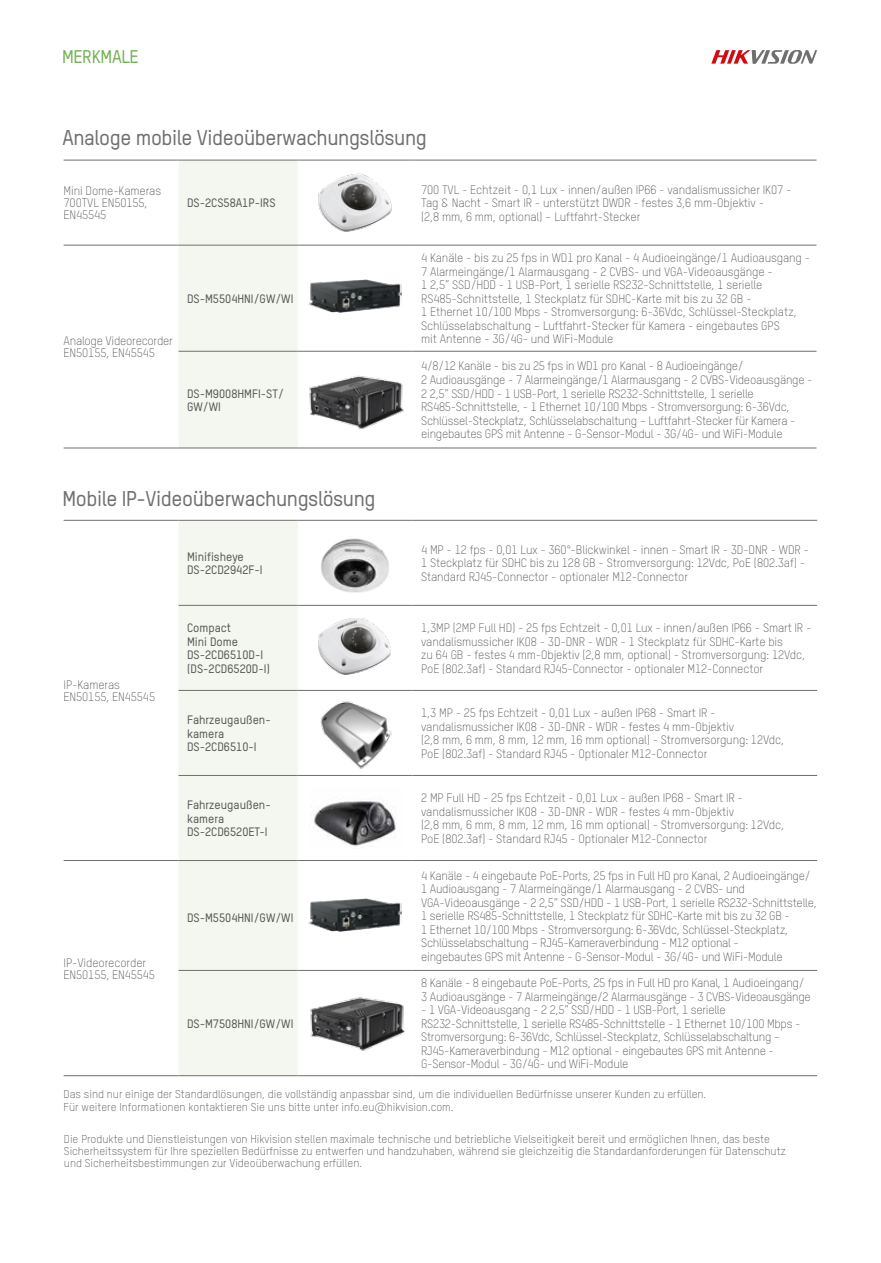
<style>
.page{position:relative;width:881px;height:1263px;background:#fff}
.page>*{position:absolute;margin:0;border:0;box-sizing:border-box;transform-origin:0 0}
.t1{font:500 21px "TSTARPRO";letter-spacing:-.02em;color:#706f6f}
.t2{font:500 18px "TSTARPRO";letter-spacing:-.02em;color:#71b154}
.t3{font:300 12px/13.5px "TSTARPRO";letter-spacing:-.01em;color:#575756}
.t4{font:500 12px/13.5px "TSTARPRO";color:#575756}
.t5{font:300 11.25px/12px "TSTARPRO";color:#575756}
</style>
<div class="page">
<svg style="left:64px;top:161px;width:348px;height:287px"></svg>
<div style="left:178px;top:161px;width:119px;height:287px;background:#f3f7ef"></div>
<svg style="left:412px;top:244px;width:404px;height:204px"></svg>
<div style="left:412px;top:245px;width:404px;height:106px;background:#fff"></div>
<hr style="left:178px;top:448px;width:119px;height:1px;background:#706f6f">
<hr style="left:297px;top:448px;width:115px;height:1px;background:#706f6f">
<hr style="left:412px;top:448px;width:404px;height:1px;background:#706f6f">
<hr style="left:64px;top:448px;width:114px;height:1px;background:#706f6f">
<hr style="left:64px;top:160px;width:114px;height:1px;background:#706f6f">
<hr style="left:178px;top:160px;width:119px;height:1px;background:#706f6f">
<hr style="left:297px;top:160px;width:115px;height:1px;background:#706f6f">
<hr style="left:412px;top:160px;width:404px;height:1px;background:#706f6f">
<hr style="left:178px;top:351px;width:119px;height:1px;background:#706f6f">
<hr style="left:297px;top:351px;width:115px;height:1px;background:#706f6f">
<hr style="left:412px;top:351px;width:404px;height:1px;background:#706f6f">
<hr style="left:64px;top:245px;width:114px;height:1px;background:#706f6f">
<hr style="left:178px;top:245px;width:119px;height:1px;background:#706f6f">
<hr style="left:297px;top:245px;width:115px;height:1px;background:#706f6f">
<hr style="left:412px;top:245px;width:404px;height:1px;background:#706f6f">
<img style="left:315px;top:170px;width:80px;height:66px">
<img style="left:308px;top:279px;width:93px;height:34px">
<img style="left:303px;top:370px;width:106px;height:60px">
<svg style="left:297px;top:521px;width:519px;height:554px"></svg>
<div style="left:178px;top:521px;width:119px;height:554px;background:#f3f7ef"></div>
<hr style="left:64px;top:520px;width:114px;height:1px;background:#706f6f">
<hr style="left:178px;top:520px;width:119px;height:1px;background:#706f6f">
<hr style="left:297px;top:520px;width:115px;height:1px;background:#706f6f">
<hr style="left:412px;top:520px;width:404px;height:1px;background:#706f6f">
<hr style="left:64px;top:1075px;width:114px;height:1px;background:#706f6f">
<hr style="left:178px;top:1075px;width:119px;height:1px;background:#706f6f">
<hr style="left:297px;top:1075px;width:115px;height:1px;background:#706f6f">
<hr style="left:412px;top:1075px;width:404px;height:1px;background:#706f6f">
<hr style="left:178px;top:605px;width:119px;height:1px;background:#706f6f">
<hr style="left:297px;top:605px;width:115px;height:1px;background:#706f6f">
<hr style="left:412px;top:605px;width:404px;height:1px;background:#706f6f">
<hr style="left:178px;top:690px;width:119px;height:1px;background:#706f6f">
<hr style="left:297px;top:690px;width:115px;height:1px;background:#706f6f">
<hr style="left:412px;top:690px;width:404px;height:1px;background:#706f6f">
<hr style="left:178px;top:775px;width:119px;height:1px;background:#706f6f">
<hr style="left:297px;top:775px;width:115px;height:1px;background:#706f6f">
<hr style="left:412px;top:775px;width:404px;height:1px;background:#706f6f">
<hr style="left:64px;top:860px;width:114px;height:1px;background:#706f6f">
<hr style="left:178px;top:860px;width:119px;height:1px;background:#706f6f">
<hr style="left:297px;top:860px;width:115px;height:1px;background:#706f6f">
<hr style="left:412px;top:860px;width:404px;height:1px;background:#706f6f">
<hr style="left:178px;top:970px;width:119px;height:1px;background:#706f6f">
<hr style="left:297px;top:970px;width:115px;height:1px;background:#706f6f">
<hr style="left:412px;top:970px;width:404px;height:1px;background:#706f6f">
<img style="left:318px;top:532px;width:74px;height:65px">
<img style="left:318px;top:618px;width:74px;height:57px">
<img style="left:317px;top:693px;width:80px;height:79px">
<img style="left:309px;top:787px;width:92px;height:61px">
<img style="left:308px;top:898px;width:93px;height:33px">
<img style="left:304px;top:992px;width:103px;height:61px">
<svg style="left:711px;top:50px;width:105px;height:14px"></svg>
<h2 class="t2" style="left:62px;top:44px;width:78px">MERKMALE</h2>
<h1 class="t1" style="left:63px;top:123px;width:366px">Analoge mobile Videoüberwachungslösung</h1>
<p class="t3" style="left:64px;top:185px;width:99px;line-height:12px">Mini Dome-Kameras<br>700TVL EN50155,<br>EN45545</p>
<p class="t4" style="left:187px;top:196px;width:90px">DS-2CS58A1P-IRS</p>
<p class="t3" style="left:421px;top:182px;width:372px">700 TVL - Echtzeit - 0,1 Lux - innen/außen IP66 - vandalismussicher IK07 -<br>Tag &amp; Nacht - Smart IR - unterstützt DWDR - festes 3,6 mm-Objektiv -<br>(2,8 mm, 6 mm, optional) – Luftfahrt-Stecker</p>
<p class="t3" style="left:64px;top:335px;width:111px;line-height:12px">Analoge Videorecorder<br>EN50155, EN45545</p>
<p class="t4" style="left:187px;top:291px;width:108px">DS-M5504HNI/GW/WI</p>
<p class="t4" style="left:187px;top:386px;width:98px">DS-M9008HMFI-ST/<br>GW/WI</p>
<h1 class="t1" style="left:63px;top:484px;width:314px">Mobile IP-Videoüberwachungslösung</h1>
<p class="t3" style="left:421px;top:251px;width:390px">4 Kanäle - bis zu 25 fps in WD1 pro Kanal - 4 Audioeingänge/1 Audioausgang - 7 Alarmeingänge/1 Alarmausgang - 2 CVBS- und VGA-Videoausgänge -<br>1 2,5” SSD/HDD - 1 USB-Port, 1 serielle RS232-Schnittstelle, 1 serielle RS485-Schnittstelle, 1 Steckplatz für SDHC-Karte mit bis zu 32 GB -<br>1 Ethernet 10/100 Mbps - Stromversorgung: 6-36Vdc, Schlüssel-Steckplatz, Schlüsselabschaltung – Luftfahrt-Stecker für Kamera - eingebautes GPS<br>mit Antenne - 3G/4G- und WiFi-Module</p>
<p class="t3" style="left:421px;top:359px;width:393px">4/8/12 Kanäle - bis zu 25 fps in WD1 pro Kanal - 8 Audioeingänge/<br>2 Audioausgänge - 7 Alarmeingänge/1 Alarmausgang - 2 CVBS-Videoausgänge - 2 2,5” SSD/HDD - 1 USB-Port, 1 serielle RS232-Schnittstelle, 1 serielle RS485-Schnittstelle, - 1 Ethernet 10/100 Mbps - Stromversorgung: 6-36Vdc, Schlüssel-Steckplatz, Schlüsselabschaltung – Luftfahrt-Stecker für Kamera - eingebautes GPS mit Antenne - G-Sensor-Modul - 3G/4G- und WiFi-Module</p>
<p class="t3" style="left:64px;top:678px;width:93px;line-height:12px">IP-Kameras<br>EN50155, EN45545</p>
<p class="t3" style="left:64px;top:956px;width:93px;line-height:12px">IP-Videorecorder<br>EN50155, EN45545</p>
<p class="t4" style="left:187px;top:549px;width:77px">Minifisheye<br>DS-2CD2942F-I</p>
<p class="t3" style="left:421px;top:543px;width:389px">4 MP - 12 fps - 0,01 Lux - 360°-Blickwinkel - innen - Smart IR - 3D-DNR - WDR -<br>1 Steckplatz für SDHC bis zu 128 GB - Stromversorgung: 12Vdc, PoE (802.3af) -<br>Standard RJ45-Connector - optionaler M12-Connector</p>
<p class="t4" style="left:187px;top:621px;width:84px">Compact<br>Mini Dome<br>DS-2CD6510D-I (DS-2CD6520D-I)</p>
<p class="t3" style="left:421px;top:621px;width:391px">1,3MP (2MP Full HD) - 25 fps Echtzeit - 0,01 Lux - innen/außen IP66 - Smart IR - vandalismussicher IK08 - 3D-DNR - WDR - 1 Steckplatz für SDHC-Karte bis<br>zu 64 GB - festes 4 mm-Objektiv (2,8 mm, optional) - Stromversorgung: 12Vdc, PoE (802.3af) - Standard RJ45-Connector - optionaler M12-Connector</p>
<p class="t4" style="left:187px;top:712px;width:85px">Fahrzeugaußen&shy;kamera<br>DS-2CD6510-I</p>
<p class="t3" style="left:421px;top:706px;width:364px">1,3 MP - 25 fps Echtzeit - 0,01 Lux - außen IP68 - Smart IR - vandalismussicher IK08 - 3D-DNR - WDR - festes 4 mm-Objektiv<br>(2,8 mm, 6 mm, 8 mm, 12 mm, 16 mm optional) - Stromversorgung: 12Vdc, PoE (802.3af) - Standard RJ45 - Optionaler M12-Connector</p>
<p class="t4" style="left:187px;top:797px;width:85px">Fahrzeugaußen&shy;kamera<br>DS-2CD6520ET-I</p>
<p class="t3" style="left:421px;top:791px;width:364px">2 MP Full HD - 25 fps Echtzeit - 0,01 Lux - außen IP68 - Smart IR - vandalismussicher IK08 - 3D-DNR - WDR - festes 4 mm-Objektiv<br>(2,8 mm, 6 mm, 8 mm, 12 mm, 16 mm optional) - Stromversorgung: 12Vdc, PoE (802.3af) - Standard RJ45 - Optionaler M12-Connector</p>
<p class="t4" style="left:187px;top:911px;width:108px">DS-M5504HNI/GW/WI</p>
<p class="t4" style="left:187px;top:1016px;width:108px">DS-M7508HNI/GW/WI</p>
<p class="t3" style="left:421px;top:868px;width:397px">4 Kanäle - 4 eingebaute PoE-Ports, 25 fps in Full HD pro Kanal, 2 Audioeingänge/ 1 Audioausgang - 7 Alarmeingänge/1 Alarmausgang - 2 CVBS- und VGA-Videoausgänge - 2 2,5” SSD/HDD - 1 USB-Port, 1 serielle RS232-Schnittstelle, 1 serielle RS485-Schnittstelle, 1 Steckplatz für SDHC-Karte mit bis zu 32 GB -<br>1 Ethernet 10/100 Mbps - Stromversorgung: 6-36Vdc, Schlüssel-Steckplatz, Schlüsselabschaltung – RJ45-Kameraverbindung - M12 optional -<br>eingebautes GPS mit Antenne - G-Sensor-Modul - 3G/4G- und WiFi-Module</p>
<p class="t3" style="left:421px;top:976px;width:391px">8 Kanäle - 8 eingebaute PoE-Ports, 25 fps in Full HD pro Kanal, 1 Audioeingang/<br>3 Audioausgänge - 7 Alarmeingänge/2 Alarmausgänge - 3 CVBS-Videoausgänge</p>
<p class="t3" style="left:421px;top:1003px;width:381px">- 1 VGA-Videoausgang - 2 2,5” SSD/HDD - 1 USB-Port, 1 serielle RS232-Schnittstelle, 1 serielle RS485-Schnittstelle - 1 Ethernet 10/100 Mbps - Stromversorgung: 6-36Vdc, Schlüssel-Steckplatz, Schlüsselabschaltung – RJ45-Kameraverbindung - M12 optional - eingebautes GPS mit Antenne - G-Sensor-Modul - 3G/4G- und WiFi-Module</p>
<p class="t5" style="left:64px;top:1087px;width:644px;line-height:12.8px">Das sind nur einige der Standardlösungen, die vollständig anpassbar sind, um die individuellen Bedürfnisse unserer Kunden zu erfüllen.<br>Für weitere Informationen kontaktieren Sie uns bitte unter info.eu@hikvision.com.</p>
<p class="t5" style="left:64px;top:1132px;width:723px">Die Produkte und Dienstleistungen von Hikvision stellen maximale technische und betriebliche Vielseitigkeit bereit und ermöglichen Ihnen, das beste<br>Sicherheitssystem für Ihre speziellen Bedürfnisse zu entwerfen und handzuhaben, während sie gleichzeitig die Standardanforderungen für Datenschutz und Sicherheitsbestimmungen zur Videoüberwachung erfüllen.</p>
</div>
